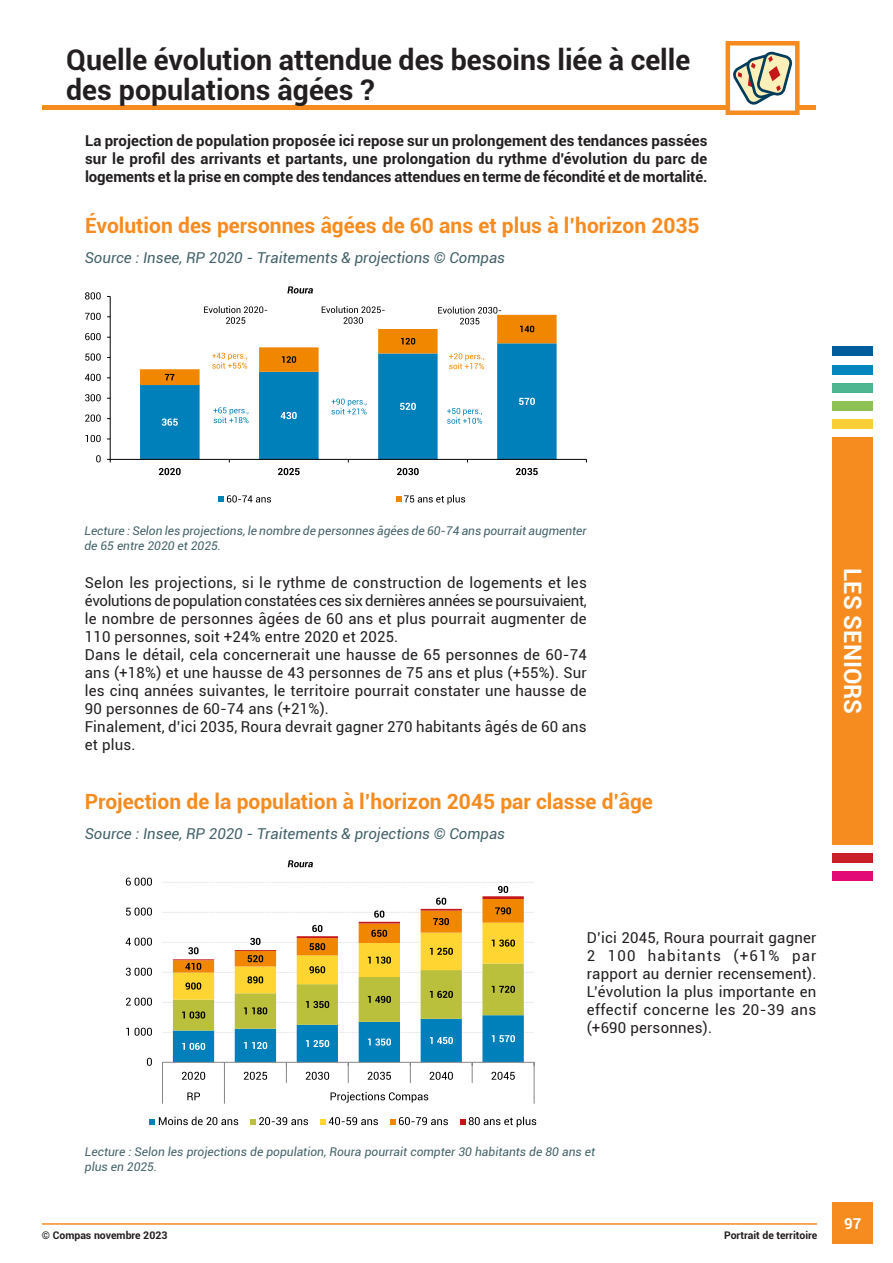
<style>
.page{position:relative;width:893px;height:1263px;background:#fff}
.page>*{position:absolute;margin:0;border:0;box-sizing:border-box;transform-origin:0 0}
.TITRE_QUESTIONEMENT{font:700 28.5px/30px "Roboto";color:#231f20}
.t1{font:700 24px "Roboto";color:#fff}
.TITRE_INDICATEUR{font:700 21px "Roboto";color:#f68b1f}
.TEXTE{font:15px/18px "Roboto";letter-spacing:.015em;color:#231f20;text-align:justify}
.TEXTE-2{font:700 15px/18px "Roboto";letter-spacing:-.005em;color:#231f20;text-align:justify}
.SOURCE{font:italic 15px "Roboto";color:#44636a}
.t2{font:700 15px "Roboto";color:#fff}
.CLE_DE_LECTURE{font:italic 12px/15px "Roboto";color:#44636a}
.t3{font:700 10.5px "Roboto";color:#231f20}
</style>
<div class="page">
<div style="left:43px;top:105px;width:773px;height:5px;background:#f68b1f"></div>
<div style="left:726px;top:41px;width:74px;height:74px;background:#fff;border:4px solid #f68b1f"></div>
<div style="left:832px;top:1203px;width:41px;height:41px;background:#f68b1f"></div>
<div style="left:833px;top:437px;width:41px;height:407px;background:#f68b1f"></div>
<div style="left:833px;top:347px;width:41px;height:9px;background:#005d9c"></div>
<div style="left:833px;top:853px;width:41px;height:9px;background:#c82026"></div>
<div style="left:833px;top:402px;width:41px;height:9px;background:#8fc254"></div>
<div style="left:833px;top:383px;width:41px;height:9px;background:#4eb691"></div>
<div style="left:833px;top:365px;width:41px;height:9px;background:#0086be"></div>
<div style="left:833px;top:872px;width:41px;height:9px;background:#e20a77"></div>
<div style="left:833px;top:420px;width:41px;height:9px;background:#fcce38"></div>
<svg style="left:733px;top:51px;width:59px;height:54px"></svg>
<svg style="left:140px;top:385px;width:417px;height:74px;fill:#0080bb"></svg>
<hr style="left:110px;top:296px;width:1px;height:163px;background:#000">
<hr style="left:110px;top:459px;width:476px;height:1px;background:#000">
<svg style="left:162px;top:418px;width:16px;height:8px"></svg>
<svg style="left:281px;top:412px;width:16px;height:7px"></svg>
<svg style="left:400px;top:403px;width:16px;height:7px"></svg>
<svg style="left:519px;top:398px;width:16px;height:7px"></svg>
<svg style="left:96px;top:455px;width:5px;height:7px"></svg>
<svg style="left:85px;top:435px;width:16px;height:7px"></svg>
<svg style="left:85px;top:414px;width:16px;height:8px"></svg>
<svg style="left:85px;top:394px;width:16px;height:7px"></svg>
<svg style="left:85px;top:374px;width:16px;height:7px"></svg>
<svg style="left:85px;top:353px;width:16px;height:8px"></svg>
<svg style="left:85px;top:333px;width:16px;height:7px"></svg>
<svg style="left:85px;top:313px;width:16px;height:7px"></svg>
<svg style="left:85px;top:292px;width:16px;height:7px"></svg>
<svg style="left:159px;top:468px;width:379px;height:7px"></svg>
<svg style="left:287px;top:286px;width:26px;height:7px"></svg>
<svg style="left:219px;top:495px;width:52px;height:7px"></svg>
<svg style="left:396px;top:495px;width:69px;height:9px"></svg>
<svg style="left:213px;top:407px;width:35px;height:16px"></svg>
<svg style="left:140px;top:306px;width:417px;height:79px"></svg>
<svg style="left:331px;top:399px;width:36px;height:15px"></svg>
<svg style="left:447px;top:408px;width:35px;height:16px"></svg>
<svg style="left:162px;top:882px;width:372px;height:150px"></svg>
<hr style="left:162px;top:1062px;width:372px;height:1px;background:#868686">
<svg style="left:162px;top:1063px;width:1px;height:41px"></svg>
<svg style="left:534px;top:1062px;width:1px;height:42px"></svg>
<svg style="left:147px;top:1058px;width:5px;height:8px"></svg>
<svg style="left:126px;top:1028px;width:26px;height:8px"></svg>
<svg style="left:126px;top:998px;width:26px;height:8px"></svg>
<svg style="left:126px;top:968px;width:26px;height:8px"></svg>
<svg style="left:126px;top:938px;width:26px;height:8px"></svg>
<svg style="left:126px;top:907px;width:26px;height:8px"></svg>
<svg style="left:126px;top:878px;width:26px;height:8px"></svg>
<svg style="left:173px;top:886px;width:351px;height:218px"></svg>
<svg style="left:288px;top:860px;width:25px;height:7px"></svg>
<svg style="left:149px;top:1117px;width:89px;height:8px"></svg>
<svg style="left:250px;top:1117px;width:58px;height:8px"></svg>
<svg style="left:320px;top:1117px;width:58px;height:8px"></svg>
<svg style="left:390px;top:1117px;width:58px;height:8px"></svg>
<svg style="left:460px;top:1117px;width:76px;height:10px"></svg>
<hr style="left:42px;top:1223px;width:775px;height:2px;background:#f68b1f">
<div style="left:873px;top:0;width:20px;height:1263px;background:#fff"></div>
<p class="TITRE_QUESTIONEMENT" style="left:66px;top:44px;width:626px">Quelle évolution attendue des besoins liée à celle des populations âgées ?</p>
<p class="TEXTE-2" style="left:85px;top:131px;width:624px">La projection de population proposée ici repose sur un prolongement des tendances passées sur le profil des arrivants et partants, une prolongation du rythme d'évolution du parc de logements et la prise en compte des tendances attendues en terme de fécondité et de mortalité.</p>
<p class="TITRE_INDICATEUR" style="left:85px;top:211px;width:616px">Évolution des personnes âgées de 60 ans et plus à l’horizon 2035</p>
<p class="SOURCE" style="left:85px;top:248px;width:422px">Source : Insee, RP 2020 - Traitements &amp; projections © Compas</p>
<p class="CLE_DE_LECTURE" style="left:84px;top:523px;width:504px">Lecture : Selon les projections, le nombre de personnes âgées de 60-74 ans pourrait augmenter de 65 entre 2020 et 2025.</p>
<p class="TEXTE" style="left:85px;top:573px;width:503px">Selon les projections, si le rythme de construction de logements et les évolutions de population constatées ces six dernières années se poursuivaient, le nombre de personnes âgées de 60 ans et plus pourrait augmenter de 110 personnes, soit +24% entre 2020 et 2025.</p>
<p class="TEXTE" style="left:85px;top:645px;width:503px">Dans le détail, cela concernerait une hausse de 65 personnes de 60-74 ans (+18%) et une hausse de 43 personnes de 75 ans et plus (+55%). Sur les cinq années suivantes, le territoire pourrait constater une hausse de 90 personnes de 60-74 ans (+21%).</p>
<p class="TEXTE" style="left:85px;top:717px;width:503px">Finalement, d’ici 2035, Roura devrait gagner 270 habitants âgés de 60 ans et plus.</p>
<p class="TITRE_INDICATEUR" style="left:85px;top:787px;width:569px">Projection de la population à l’horizon 2045 par classe d’âge</p>
<p class="SOURCE" style="left:85px;top:823px;width:422px">Source : Insee, RP 2020 - Traitements &amp; projections © Compas</p>
<h2 class="t1" style="left:870px;top:568px;width:148px;rotate:90deg">LES SENIORS</h2>
<p class="TEXTE" style="left:587px;top:928px;width:231px">D’ici 2045, Roura pourrait gagner 2 100 habitants (+61% par rapport au dernier recensement).<br>L’évolution la plus importante en effectif concerne les 20-39 ans (+690 personnes).</p>
<p class="CLE_DE_LECTURE" style="left:85px;top:1143px;width:512px">Lecture : Selon les projections de population, Roura pourrait compter 30 habitants de 80 ans et plus en 2025.</p>
<p class="t3" style="left:42px;top:1228px;width:127px">© Compas novembre 2023</p>
<p class="t3" style="left:724px;top:1228px;width:95px">Portrait de territoire</p>
<p class="t2" style="left:844px;top:1213px;width:19px">97</p>
</div>
